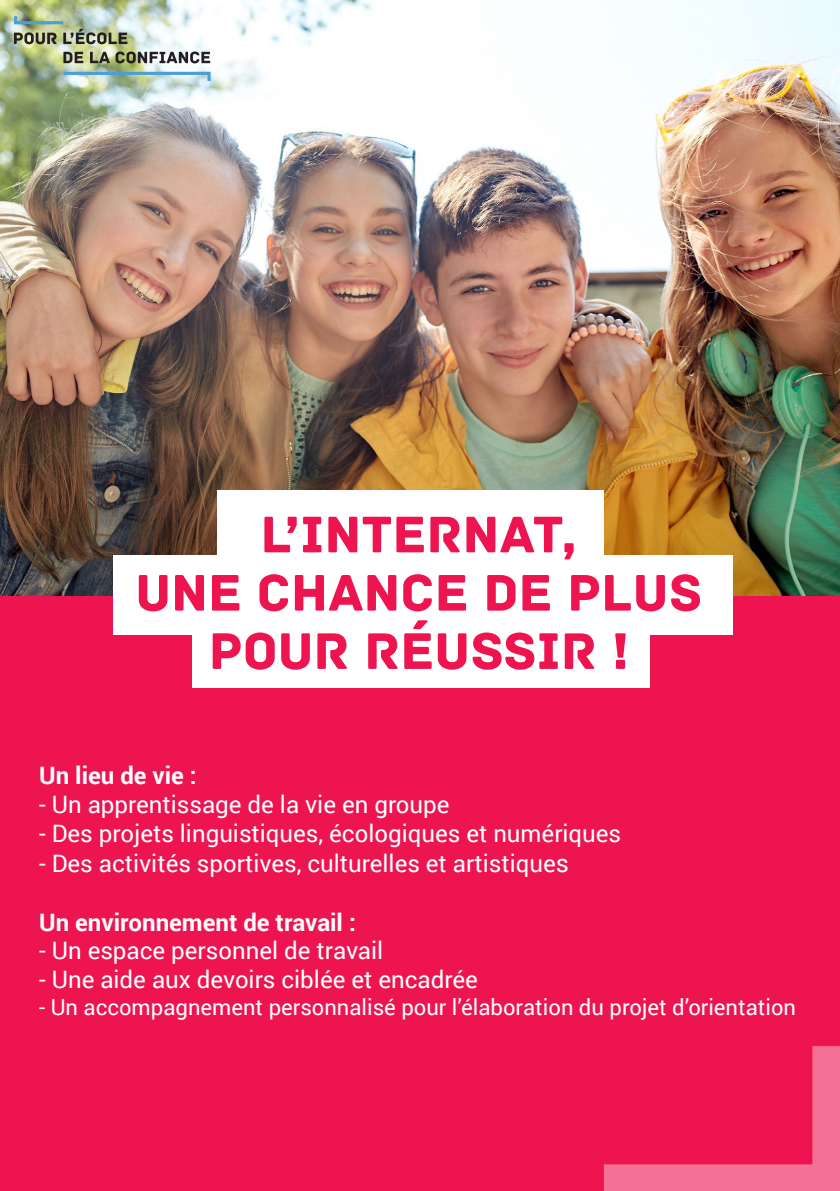
<style>
.page{position:relative;width:840px;height:1191px;background:#fff}
.page>*{position:absolute;margin:0;border:0;box-sizing:border-box;transform-origin:0 0}
.t1{font:54.2px "Archive";color:#ed1450}
.t2{font:24px "Roboto";color:#fff}
.t3{font:700 24px "Roboto";color:#fff}
.t4{font:22px "Roboto";color:#fff}
.s1{font-size:25px}
</style>
<div class="page">
<div style="left:0;top:595px;width:839px;height:596px;background:#ed1450"></div>
<img style="left:0;top:0;width:839px;height:595px">
<div style="left:217px;top:490px;width:386px;height:79px;background:#fff"></div>
<div style="left:192px;top:609px;width:457px;height:79px;background:#fff"></div>
<div style="left:113px;top:555px;width:620px;height:79px;background:#fff"></div>
<svg style="left:603px;top:1046px;width:236px;height:145px"></svg>
<svg style="left:63px;top:52px;width:147px;height:11px;background:#7f8271"></svg>
<svg style="left:60px;top:70px;width:151px;height:13px;background:#aacaca"></svg>
<img style="left:13px;top:14px;width:114px;height:30px">
<p class="t1" style="left:260px;top:502px;width:318px">L’INTERNAT,</p>
<p class="t1" style="left:135px;top:560px;width:568px">UNE CHANCE DE PLUS</p>
<p class="t1" style="left:208px;top:619px;width:421px">POUR RÉUSSIR !</p>
<p class="t3" style="left:39px;top:758px;width:159px">Un lieu de vie :</p>
<p class="t2" style="left:39px;top:787px;width:411px">- Un apprentissage de la vie en groupe</p>
<p class="t2" style="left:39px;top:816px;width:583px">- Des projets linguistiques, écologiques et numériques</p>
<p class="t2" style="left:39px;top:846px;width:531px">- Des activités sportives, culturelles et artistique<span class="s1">s</span></p>
<p class="t3" style="left:39px;top:905px;width:318px">Un environnement de travail :</p>
<p class="t2" style="left:39px;top:934px;width:345px">- Un espace personnel de travail</p>
<p class="t2" style="left:39px;top:962px;width:440px">- Une aide aux devoirs ciblée et encadrée</p>
<p class="t4" style="left:39px;top:991px;width:757px">- Un accompagnement personnalisé pour l’élaboration du projet d’orientation</p>
</div>
